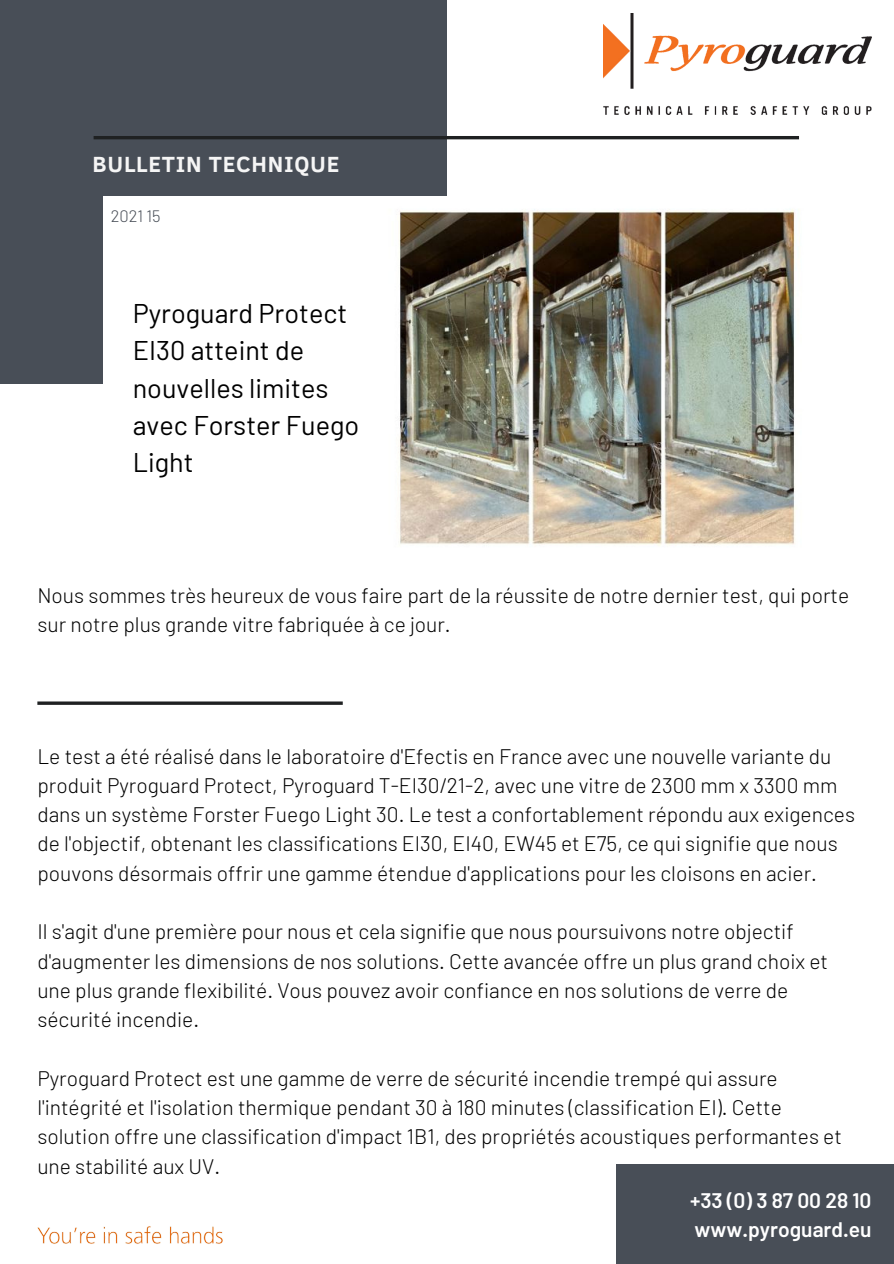
<style>
.page{position:relative;width:894px;height:1264px;background:#fff}
.page>*{position:absolute;margin:0;border:0;box-sizing:border-box;transform-origin:0 0}
.t1{font:27px/37.2px "Barlow";color:#000}
.t2{font:700 22.5px "Clear Sans";letter-spacing:.035em;color:#f5f5f5}
.t3{font:300 21px/29.2px "Barlow";color:#000}
.t4{font:600 21px/29.2px "Barlow";color:#fff}
.t5{font:300 16.5px "Barlow";color:#484e57}
</style>
<div class="page">
<div style="left:0;top:0;width:446px;height:384px;background:#484e57"></div>
<img style="left:104px;top:197px;width:696px;height:349px">
<hr style="left:94px;top:136px;width:704px;height:3px;background:#1f2122">
<svg style="left:37px;top:701px;width:305px;height:4px"></svg>
<div style="left:615px;top:1164px;width:278px;height:99px;background:#484e57"></div>
<img style="left:603px;top:14px;width:268px;height:100px">
<img style="left:37px;top:1226px;width:186px;height:18px">
<p class="t2" style="left:92px;top:148px;width:248px">BULLETIN TECHNIQUE</p>
<p class="t5" style="left:111px;top:206px;width:51px">2021 15</p>
<p class="t1" style="left:133px;top:294px;width:228px">Pyroguard Protect<br>EI30 atteint de nouvelles limites avec Forster Fuego<br>Light</p>
<p class="t3" style="left:37px;top:580px;width:813px">Nous sommes très heureux de vous faire part de la réussite de notre dernier test, qui porte sur notre plus grande vitre fabriquée à ce jour.</p>
<p class="t3" style="left:37px;top:740px;width:819px">Le test a été réalisé dans le laboratoire d'Efectis en France avec une nouvelle variante du produit Pyroguard Protect, Pyroguard T-EI30/21-2, avec une vitre de 2300 mm x 3300 mm dans un système Forster Fuego Light 30. Le test a confortablement répondu aux exigences de l'objectif, obtenant les classifications EI30, EI40, EW45 et E75, ce qui signifie que nous pouvons désormais offrir une gamme étendue d'applications pour les cloisons en acier.</p>
<p class="t3" style="left:37px;top:916px;width:792px">Il s'agit d'une première pour nous et cela signifie que nous poursuivons notre objectif d'augmenter les dimensions de nos solutions. Cette avancée offre un plus grand choix et une plus grande flexibilité. Vous pouvez avoir confiance en nos solutions de verre de sécurité incendie.</p>
<p class="t3" style="left:37px;top:1062px;width:805px">Pyroguard Protect est une gamme de verre de sécurité incendie trempé qui assure l'intégrité et l'isolation thermique pendant 30 à 180 minutes (classification EI). Cette solution offre une classification d'impact 1B1, des propriétés acoustiques performantes et une stabilité aux UV.</p>
<p class="t4" style="left:689px;top:1184px;width:183px">+33 (0) 3 87 00 28 10 www.pyroguard.eu</p>
</div>
